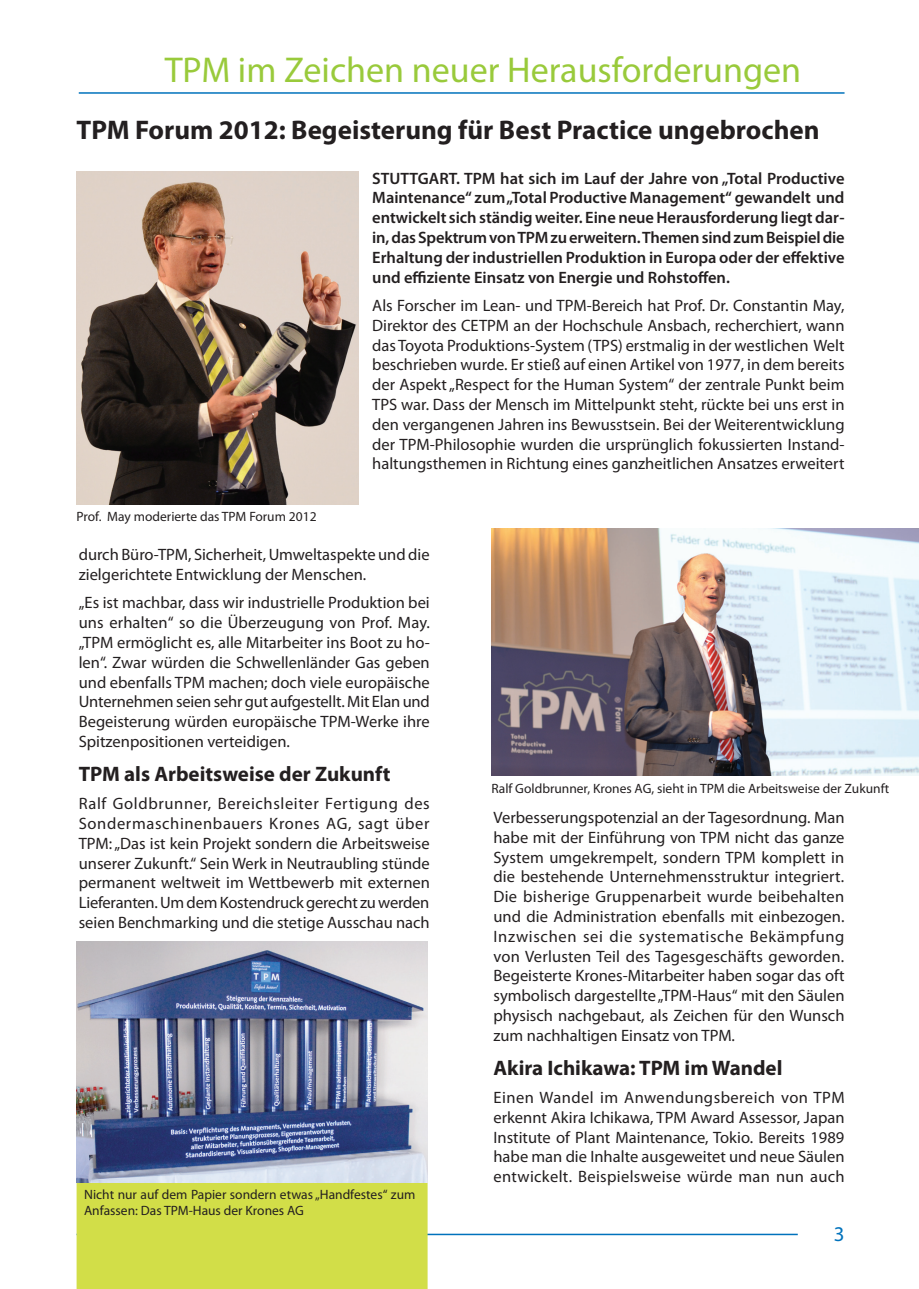
<style>
.page{position:relative;width:919px;height:1289px;background:#fff}
.page>*{position:absolute;margin:0;border:0;box-sizing:border-box;transform-origin:0 0}
.t1{font:36px "Myriad Pro";color:#99ca3b}
.t2{font:700 27px "Myriad Pro";color:#231f20}
.t3{font:700 21px "Myriad Pro";color:#231f20}
.t4{font:21px "Myriad Pro";color:#0072bc}
.t5{font:16.5px/19.8px "Myriad Pro";color:#231f20;text-align:justify}
.t6{font:600 16.5px/19.8px "Myriad Pro";color:#231f20;text-align:justify}
.t7{font:13.5px/16.2px "Myriad Pro";color:#231f20}
</style>
<div class="page">
<hr style="left:79px;top:92px;width:765px;height:2px;background:#0072bc">
<hr style="left:77px;top:1233px;width:720px;height:2px;background:#0072bc">
<img style="left:77px;top:171px;width:281px;height:333px">
<img style="left:491px;top:528px;width:427px;height:247px">
<div style="left:77px;top:1182px;width:350px;height:106px;background:#d2de48"></div>
<img style="left:77px;top:941px;width:350px;height:241px">
<p class="t1" style="left:165px;top:48px;width:638px">TPM im Zeichen neuer Herausforderungen</p>
<p class="t2" style="left:77px;top:113px;width:744px">TPM Forum 2012: Begeisterung für Best Practice ungebrochen</p>
<p class="t6" style="left:372px;top:168px;width:474px">STUTTGART. TPM hat sich im Lauf der Jahre von „Total Productive Maintenance“ zum „Total Productive Management“ gewandelt und entwickelt sich ständig weiter. Eine neue Herausforderung liegt dar&shy;in, das Spektrum von TPM zu erweitern. Themen sind zum Beispiel die Erhaltung der industriellen Produktion in Europa oder der effektive und effiziente Einsatz von Energie und Rohstoffen.</p>
<p class="t5" style="left:372px;top:295px;width:474px">Als Forscher im Lean- und TPM-Bereich hat Prof. Dr. Constantin May, Direktor des CETPM an der Hochschule Ansbach, recherchiert, wann das Toyota Produktions-System (TPS) erstmalig in der westlichen Welt beschrieben wurde. Er stieß auf einen Artikel von 1977, in dem bereits der Aspekt „Respect for the Human System“ der zentrale Punkt beim TPS war. Dass der Mensch im Mittelpunkt steht, rückte bei uns erst in den vergangenen Jahren ins Bewusstsein. Bei der Weiterentwicklung der TPM-Philosophie wurden die ursprünglich fokussierten Instand&shy;haltungsthemen in Richtung eines ganzheitlichen Ansatzes erweitert</p>
<p class="t7" style="left:77px;top:508px;width:241px">Prof. May moderierte das TPM Forum 2012</p>
<p class="t5" style="left:79px;top:544px;width:352px">durch Büro-TPM, Sicherheit, Umweltaspekte und die zielgerichtete Entwicklung der Menschen.</p>
<p class="t5" style="left:79px;top:592px;width:353px">„Es ist machbar, dass wir industrielle Produktion bei uns erhalten“ so die Überzeugung von Prof. May. „TPM ermöglicht es, alle Mitarbeiter ins Boot zu ho&shy;len“. Zwar würden die Schwellenländer Gas geben und ebenfalls TPM machen; doch viele europäische Unternehmen seien sehr gut aufgestellt. Mit Elan und Begeisterung würden europäische TPM-Werke ihre Spitzenpositionen verteidigen.</p>
<p class="t3" style="left:79px;top:760px;width:313px">TPM als Arbeitsweise der Zukunft</p>
<p class="t5" style="left:79px;top:793px;width:353px">Ralf Goldbrunner, Bereichsleiter Fertigung des Sondermaschinenbauers Krones AG, sagt über TPM: „Das ist kein Projekt sondern die Arbeitsweise unserer Zukunft.“ Sein Werk in Neutraubling stünde permanent weltweit im Wettbewerb mit externen Lieferanten. Um dem Kostendruck gerecht zu werden seien Benchmarking und die stetige Ausschau nach</p>
<p class="t7" style="left:84px;top:1186px;width:333px">Nicht nur auf dem Papier sondern etwas „Handfestes“ zum<br>Anfassen: Das TPM-Haus der Krones AG</p>
<p class="t7" style="left:491px;top:780px;width:399px">Ralf Goldbrunner, Krones AG, sieht in TPM die Arbeitsweise der Zukunft</p>
<p class="t5" style="left:493px;top:807px;width:352px">Verbesserungspotenzial an der Tagesordnung. Man habe mit der Einführung von TPM nicht das ganze System umgekrempelt, sondern TPM komplett in die bestehende Unternehmensstruktur integriert.<br>Die bisherige Gruppenarbeit wurde beibehalten und die Administration ebenfalls mit einbezogen.<br>Inzwischen sei die systematische Bekämpfung von Verlusten Teil des Tagesgeschäfts geworden.<br>Begeisterte Krones-Mitarbeiter haben sogar das oft symbolisch dargestellte „TPM-Haus“ mit den Säulen physisch nachgebaut, als Zeichen für den Wunsch zum nachhaltigen Einsatz von TPM.</p>
<p class="t3" style="left:493px;top:1053px;width:290px">Akira Ichikawa: TPM im Wandel</p>
<p class="t5" style="left:493px;top:1087px;width:353px">Einen Wandel im Anwendungsbereich von TPM erkennt Akira Ichikawa, TPM Award Assessor, Japan Institute of Plant Maintenance, Tokio. Bereits 1989 habe man die Inhalte ausgeweitet und neue Säulen entwickelt. Beispielsweise würde man nun auch</p>
<p class="t4" style="left:833px;top:1220px;width:12px">3</p>
</div>
